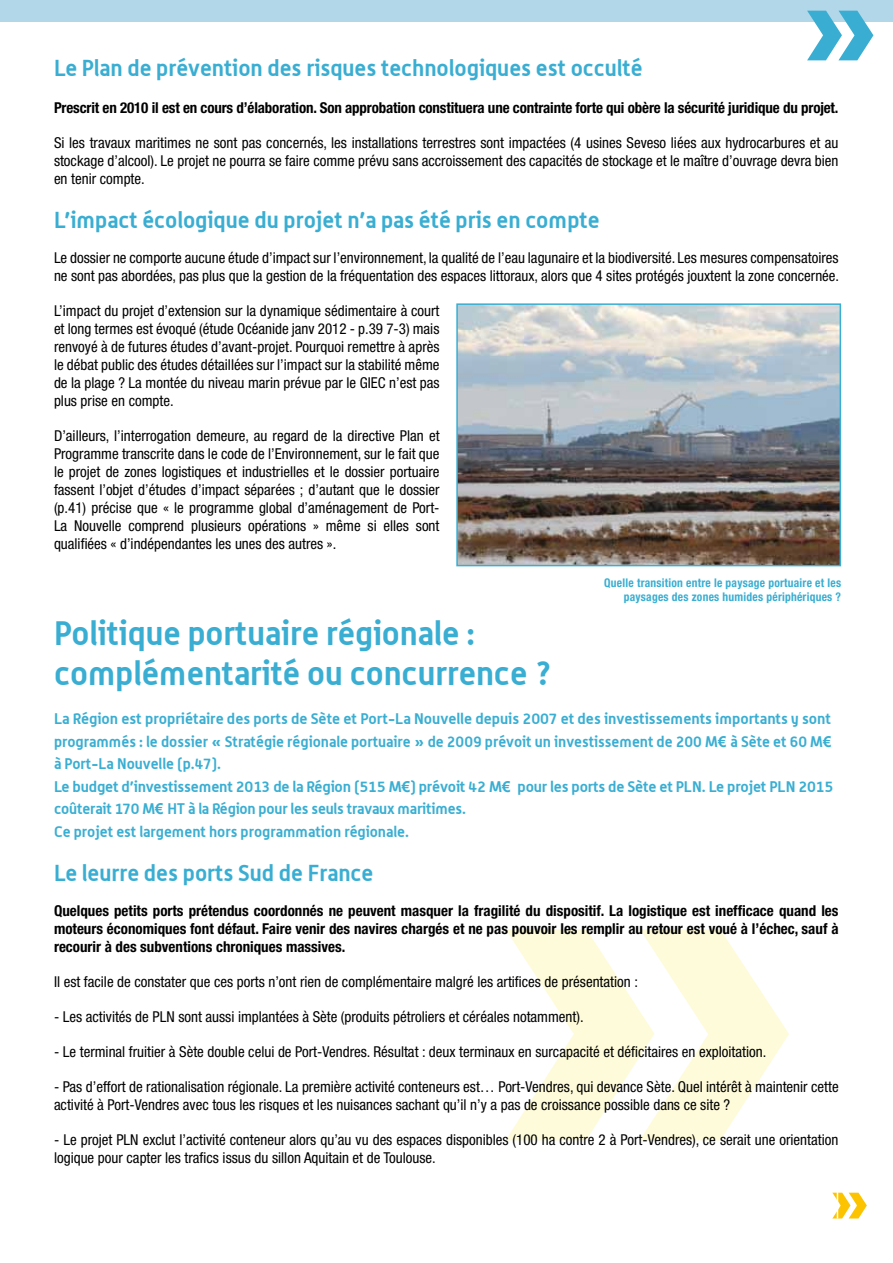
<style>
.page{position:relative;width:893px;height:1263px;background:#fff}
.page>*{position:absolute;margin:0;border:0;box-sizing:border-box;transform-origin:0 0}
.t1{font:700 33px/39.6px "Alwyn";color:#39aed2}
.t2{font:700 22.5px "Alwyn";color:#39aed2}
.t3{font:condensed 15px/18px "Helvetica Neue";color:#000;text-align:justify}
.t4{font:700 15px/22.5px "Alwyn";color:#39aed2}
.t5{font:700 condensed 15px/18px "Helvetica Neue";letter-spacing:-.01em;color:#000;text-align:justify}
.t6{font:700 condensed 12px/14.4px "Helvetica Neue";letter-spacing:.02em;color:#39aed2;text-align:right;scale:.96 1}
.s1{font-family:"Arial"}
</style>
<div class="page">
<div style="left:0;top:0;width:893px;height:21px;background:#b1d7e8"></div>
<svg style="left:505px;top:929px;width:284px;height:211px;fill:#fefbda"></svg>
<svg style="left:807px;top:11px;width:66px;height:49px"></svg>
<svg style="left:832px;top:1193px;width:35px;height:25px"></svg>
<hr style="left:837px;top:1184px;width:1px;height:34px;background:#fff">
<img style="left:459px;top:306px;width:379px;height:257px">
<div style="left:456px;top:303px;width:385px;height:263px;border:2px solid #39aed2"></div>
<h2 class="t2" style="left:54px;top:54px;width:590px">Le Plan de prévention des risques technologiques est occulté</h2>
<p class="t5" style="left:54px;top:98px;width:786px">Prescrit en 2010 il est en cours d’élaboration. Son approbation constituera une contrainte forte qui obère la sécurité juridique du projet.</p>
<p class="t3" style="left:54px;top:133px;width:786px">Si les travaux maritimes ne sont pas concernés, les installations terrestres sont impactées (4 usines Seveso liées aux hydrocarbures et au stockage d’alcool). Le projet ne pourra se faire comme prévu sans accroissement des capacités de stockage et le maître d’ouvrage devra bien en tenir compte.</p>
<h2 class="t2" style="left:54px;top:206px;width:547px">L’impact écologique du projet n’a pas été pris en compte</h2>
<p class="t3" style="left:54px;top:248px;width:787px">Le dossier ne comporte aucune étude d’impact sur l’environnement, la qualité de l’eau lagunaire et la biodiversité. Les mesures compensatoires ne sont pas abordées, pas plus que la gestion de la fréquentation des espaces littoraux, alors que 4 sites protégés jouxtent la zone concernée.</p>
<p class="t3" style="left:54px;top:301px;width:387px">L’impact du projet d’extension sur la dynamique sédimentaire à court et long termes est évoqué (étude Océanide janv 2012 - p.39 7-3) mais renvoyé à de futures études d’avant-projet. Pourquoi remettre à après le débat public des études détaillées sur l’impact sur la stabilité même de la plage ? La montée du niveau marin prévue par le GIEC n’est pas plus prise en compte.</p>
<p class="t3" style="left:54px;top:426px;width:387px">D’ailleurs, l’interrogation demeure, au regard de la directive Plan et Programme transcrite dans le code de l’Environnement, sur le fait que le projet de zones logistiques et industrielles et le dossier portuaire fassent l’objet d’études d’impact séparées ; d’autant que le dossier (p.41) précise que « le programme global d’aménagement de Port-La Nouvelle comprend plusieurs opérations » même si elles sont qualifiées « d’indépendantes les unes des autres ».</p>
<p class="t6" style="left:604px;top:575px;width:248px">Quelle transition entre le paysage portuaire et les paysages des zones humides périphériques ?</p>
<h1 class="t1" style="left:54px;top:613px;width:500px">Politique portuaire régionale : complémentarité ou concurrence ?</h1>
<p class="t4" style="left:54px;top:707px;width:781px">La Région est propriétaire des ports de Sète et Port-La Nouvelle depuis 2007 et des investissements importants y sont programmés : le dossier « Stratégie régionale portuaire » de 2009 prévoit un investissement de 200 M<span class="s1">€</span> à Sète et 60 M<span class="s1">€ </span>à Port-La Nouvelle (p.47).<br>Le budget d’investissement 2013 de la Région (515 M<span class="s1">€</span>) prévoit 42 M<span class="s1">€</span> pour les ports de Sète et PLN. Le projet PLN 2015 coûterait 170 M<span class="s1">€</span> HT à la Région pour les seuls travaux maritimes.<br>Ce projet est largement hors programmation régionale.</p>
<h2 class="t2" style="left:54px;top:859px;width:321px">Le leurre des ports Sud de France</h2>
<p class="t5" style="left:54px;top:901px;width:786px">Quelques petits ports prétendus coordonnés ne peuvent masquer la fragilité du dispositif. La logistique est inefficace quand les moteurs économiques font défaut. Faire venir des navires chargés et ne pas pouvoir les remplir au retour est voué à l’échec, sauf à recourir à des subventions chroniques massives.</p>
<p class="t3" style="left:54px;top:972px;width:585px">Il est facile de constater que ces ports n’ont rien de complémentaire malgré les artifices de présentation :</p>
<p class="t3" style="left:54px;top:1007px;width:531px">- Les activités de PLN sont aussi implantées à Sète (produits pétroliers et céréales notamment).</p>
<p class="t3" style="left:54px;top:1042px;width:714px">- Le terminal fruitier à Sète double celui de Port-Vendres. Résultat : deux terminaux en surcapacité et déficitaires en exploitation.</p>
<p class="t3" style="left:54px;top:1077px;width:786px">- Pas d’effort de rationalisation régionale. La première activité conteneurs est… Port-Vendres, qui devance Sète. Quel intérêt à maintenir cette activité à Port-Vendres avec tous les risques et les nuisances sachant qu’il n’y a pas de croissance possible dans ce site ?</p>
<p class="t3" style="left:54px;top:1130px;width:786px">- Le projet PLN exclut l’activité conteneur alors qu’au vu des espaces disponibles (100 ha contre 2 à Port-Vendres), ce serait une orientation logique pour capter les trafics issus du sillon Aquitain et de Toulouse.</p>
</div>
